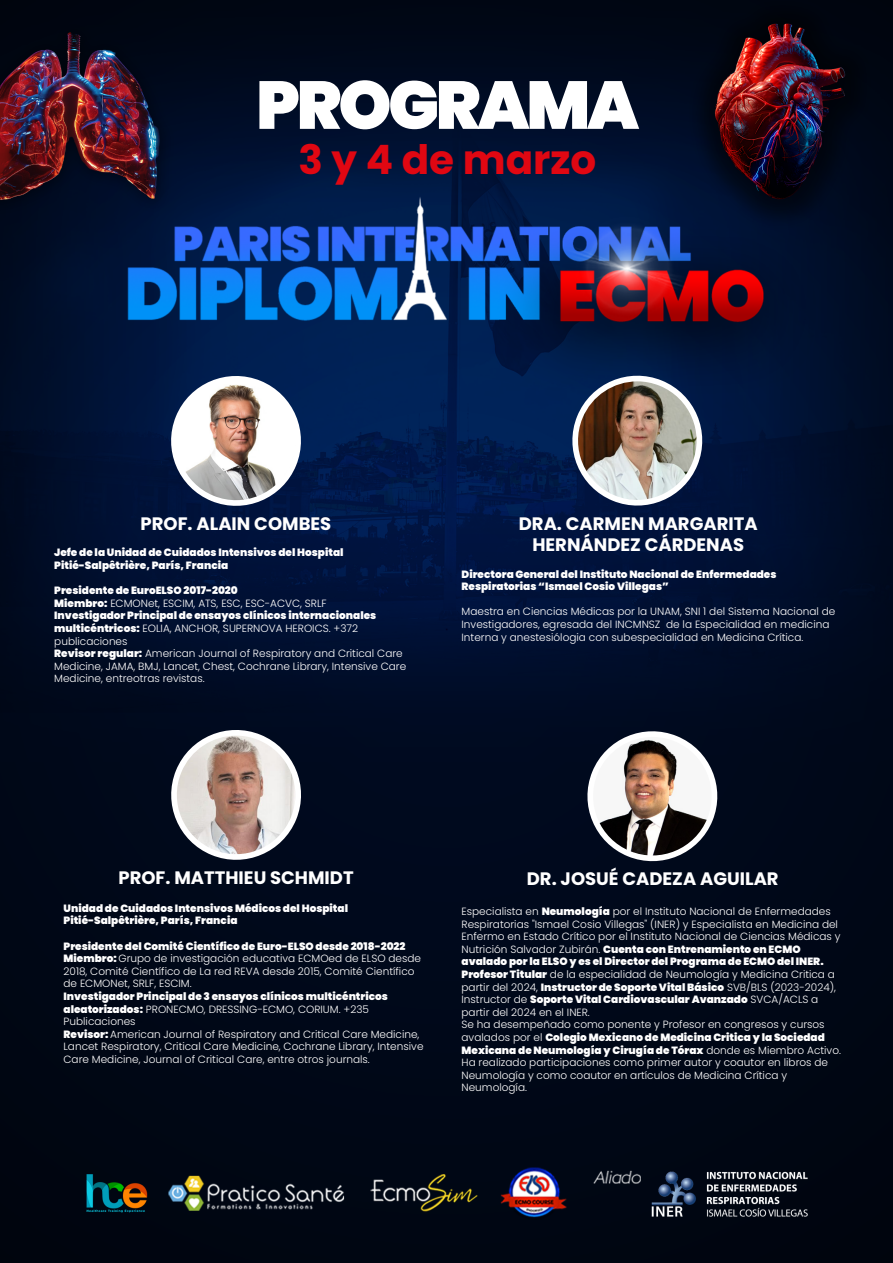
<style>
.page{position:relative;width:893px;height:1263px;background:#fff}
.page>*{position:absolute;margin:0;border:0;box-sizing:border-box;transform-origin:0 0}
.t1{font:900 67.5px "Poppins";letter-spacing:-.05em;color:#fff}
.t2{font:700 40.5px "Poppins";color:#e00712}
.t3{font:700 18px/21.6px "Poppins";color:#fff;text-align:center}
.t4{font:300 10.5px/12.6px "Poppins";color:#fff}
.t5{font:900 10.5px/12.6px "Poppins";color:#fff}
.s1{font-weight:900}
</style>
<div class="page">
<img style="left:0;top:0;width:893px;height:1263px">
<svg style="left:162px;top:367px;width:148px;height:147px;background:#0b2451"></svg>
<img style="left:169px;top:382px;width:134px;height:126px">
<div style="left:579px;top:722px;width:147px;height:148px;background:#000a1e"></div>
<img style="left:585px;top:737px;width:135px;height:126px">
<svg style="left:564px;top:367px;width:147px;height:147px;background:#0a224e"></svg>
<img style="left:570px;top:381px;width:134px;height:127px">
<div style="left:162px;top:721px;width:148px;height:147px;background:#000a1e"></div>
<img style="left:169px;top:736px;width:134px;height:126px">
<h1 class="t1" style="left:256px;top:66px;width:385px">PROGRAMA</h1>
<h2 class="t2" style="left:298px;top:136px;width:299px">3 y 4 de marzo</h2>
<h3 class="t3" style="left:141px;top:513px;width:192px">PROF. ALAIN COMBES</h3>
<p class="t5" style="left:54px;top:546px;width:291px">Jefe de la Unidad de Cuidados Intensivos del Hospital<br>Pitié-Salpêtrière, París, Francia</p>
<p class="t4" style="left:54px;top:584px;width:353px"><span class="s1">Presidente de EuroELSO 2017-2020<br>Miembro:</span> ECMONet, ESCIM, ATS, ESC, ESC-ACVC, SRLF<br><span class="s1">Investigador Principal de ensayos clínicos internacionales multicéntricos:</span> EOLIA, ANCHOR, SUPERNOVA HEROICS. +372 publicaciones<br><span class="s1">Revisor regular:</span> American Journal of Respiratory and Critical Care Medicine, JAMA, BMJ, Lancet, Chest, Cochrane Library, Intensive Care Medicine, entreotras revistas.</p>
<h3 class="t3" style="left:519px;top:513px;width:240px">DRA. CARMEN MARGARITA<br>HERNÁNDEZ CÁRDENAS</h3>
<p class="t5" style="left:462px;top:568px;width:316px">Directora General del Instituto Nacional de Enfermedades<br>Respiratorias “Ismael Cosio Villegas”</p>
<p class="t4" style="left:462px;top:605px;width:375px">Maestra en Ciencias Médicas por la UNAM, SNI 1 del Sistema Nacional de<br>Investigadores, egresada del INCMNSZ de la Especialidad en medicina<br>Interna y anestesiólogia con subespecialidad en Medicina Crítica.</p>
<h3 class="t3" style="left:119px;top:867px;width:237px">PROF. MATTHIEU SCHMIDT</h3>
<p class="t5" style="left:64px;top:902px;width:286px">Unidad de Cuidados Intensivos Médicos del Hospital<br>Pitié-Salpêtrière, París, Francia</p>
<p class="t4" style="left:64px;top:940px;width:359px"><span class="s1">Presidente del Comité Científico de Euro-ELSO desde 2018-2022<br>Miembro:</span> Grupo de investigación educativa ECMOed de ELSO desde 2018, Comité Científico de La red REVA desde 2015, Comité Científico de ECMONet, SRLF, ESCIM.</p>
<p class="t4" style="left:64px;top:990px;width:361px"><span class="s1">Investigador Principal de 3 ensayos clínicos multicéntricos aleatorizados:</span> PRONECMO, DRESSING-ECMO, CORIUM. +235<br>Publicaciones<br><span class="s1">Revisor:</span> American Journal of Respiratory and Critical Care Medicine, Lancet Respiratory, Critical Care Medicine, Cochrane Library, Intensive Care Medicine, Journal of Critical Care, entre otros journals.</p>
<h3 class="t3" style="left:527px;top:868px;width:253px">DR. JOSUÉ CADEZA AGUILAR</h3>
<p class="t4" style="left:462px;top:905px;width:381px">Especialista en <span class="s1">Neumología</span> por el Instituto Nacional de Enfermedades Respiratorias "Ismael Cosio Villegas" (INER) y Especialista en Medicina del Enfermo en Estado Crítico por el Instituto Nacional de Ciencias Médicas y Nutrición Salvador Zubirán. <span class="s1">Cuenta con Entrenamiento en ECMO avalado por la ELSO y es el Director del Programa de ECMO del INER.<br>Profesor Titular</span> de la especialidad de Neumología y Medicina Critica a partir del 2024, <span class="s1">Instructor de Soporte Vital Básico</span> SVB/BLS (2023-2024), Instructor de <span class="s1">Soporte Vital Cardiovascular Avanzado</span> SVCA/ACLS a partir del 2024 en el INER.<br>Se ha desempeñado como ponente y Profesor en congresos y cursos avalados por el <span class="s1">Colegio Mexicano de Medicina Critica y la Sociedad Mexicana de Neumología y Cirugía de Tórax</span> donde es Miembro Activo.<br>Ha realizado participaciones como primer autor y coautor en libros de Neumología y como coautor en artículos de Medicina Crítica y Neumología.</p>
</div>
